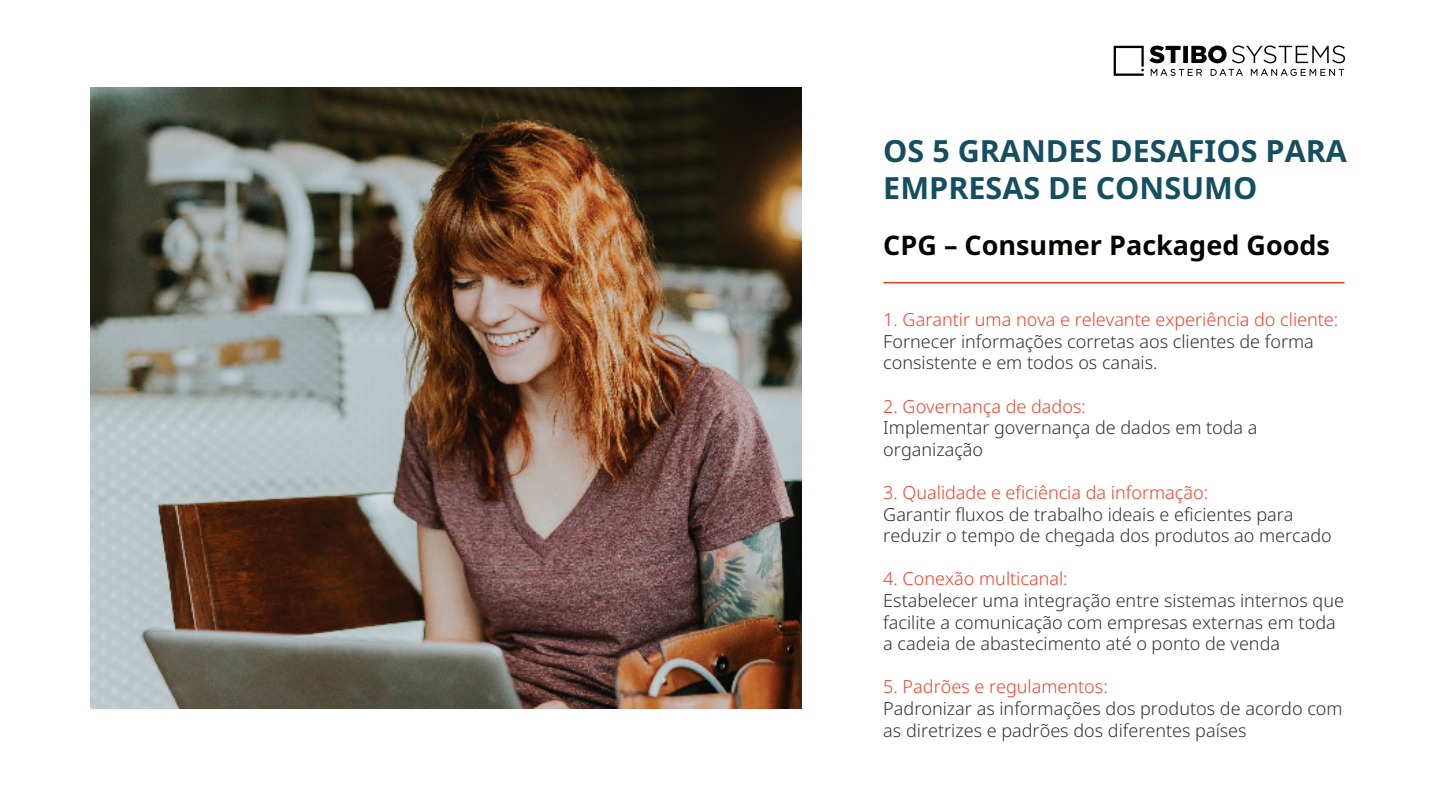
<style>
.page{position:relative;width:1440px;height:810px;background:#fff}
.page>*{position:absolute;margin:0;border:0;box-sizing:border-box;transform-origin:0 0}
.t1{font:700 30.45px/36.6px "Noto Sans";color:#154e5f}
.t2{font:700 27px "Noto Sans";color:#040503}
.t3{font:300 18px/21.6px "Noto Sans";color:#313232}
.t4{font:300 18px "Noto Sans";color:#ef422b}
</style>
<div class="page">
<img style="left:91px;top:88px;width:711px;height:621px">
<hr style="left:883px;top:282px;width:461px;height:1px;background:#ef4522">
<svg style="left:1114px;top:46px;width:231px;height:30px"></svg>
<h1 class="t1" style="left:883px;top:133px;width:465px">OS 5 GRANDES DESAFIOS PARA<br>EMPRESAS DE CONSUMO</h1>
<h2 class="t2" style="left:883px;top:226px;width:448px">CPG – Consumer Packaged Goods</h2>
<p class="t4" style="left:883px;top:307px;width:456px">1. Garantir uma nova e relevante experiência do cliente:</p>
<p class="t3" style="left:883px;top:331px;width:432px">Fornecer informações corretas aos clientes de forma consistente e em todos os canais.</p>
<p class="t4" style="left:883px;top:393px;width:204px">2. Governança de dados:</p>
<p class="t3" style="left:883px;top:417px;width:376px">Implementar governança de dados em toda a organização</p>
<p class="t4" style="left:883px;top:480px;width:326px">3. Qualidade e eficiência da informação:</p>
<p class="t3" style="left:883px;top:504px;width:450px">Garantir fluxos de trabalho ideais e eficientes para reduzir o tempo de chegada dos produtos ao mercado</p>
<p class="t4" style="left:883px;top:566px;width:186px">4. Conexão multicanal:</p>
<p class="t3" style="left:883px;top:590px;width:462px">Estabelecer uma integração entre sistemas internos que facilite a comunicação com empresas externas em toda a cadeia de abastecimento até o ponto de venda</p>
<p class="t4" style="left:883px;top:674px;width:226px">5. Padrões e regulamentos:</p>
<p class="t3" style="left:883px;top:698px;width:461px">Padronizar as informações dos produtos de acordo com as diretrizes e padrões dos diferentes países</p>
</div>
